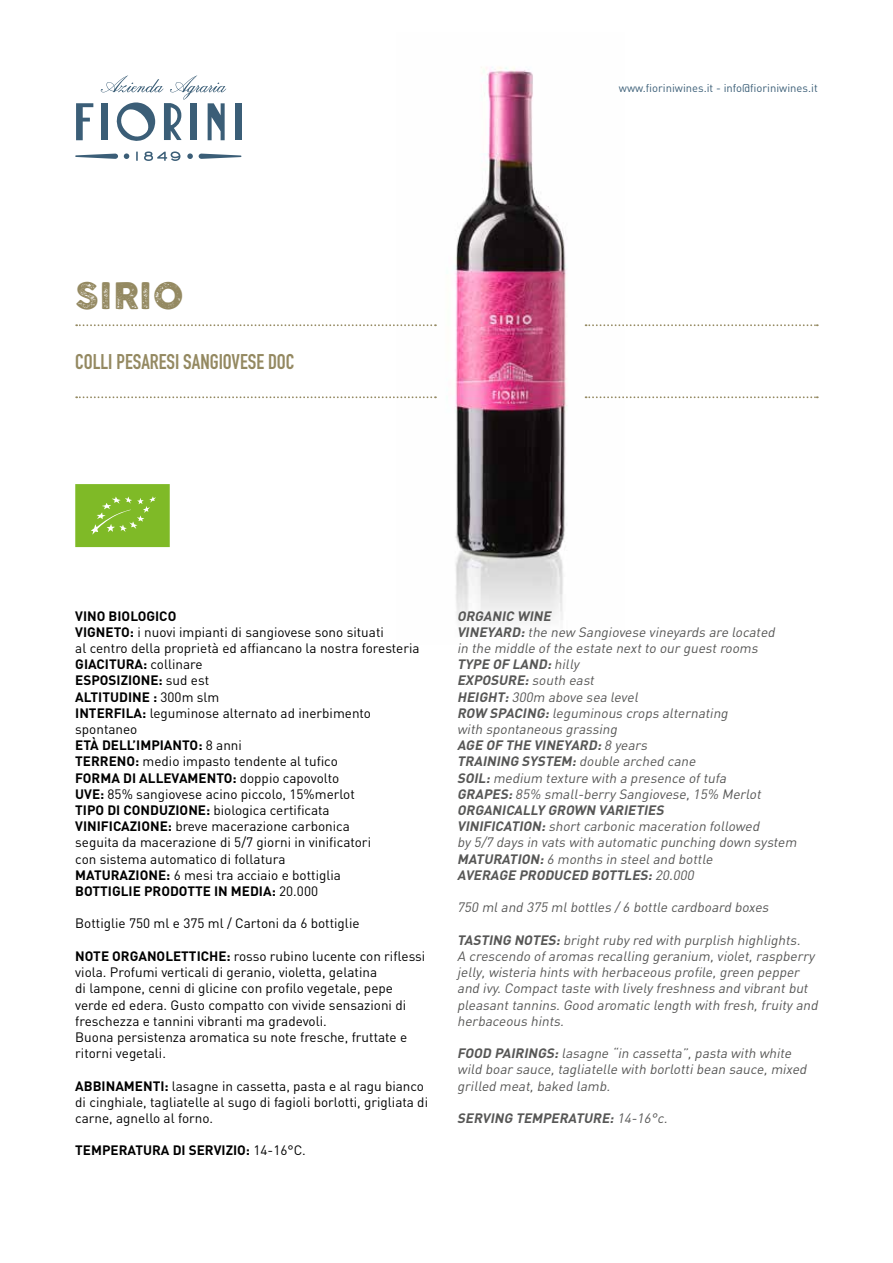
<style>
.page{position:relative;width:893px;height:1263px;background:#fff}
.page>*{position:absolute;margin:0;border:0;box-sizing:border-box;transform-origin:0 0}
.t1{font:36px "COCOGOOSELETTERPRESS";letter-spacing:.02em;color:#948961}
.t2{font:700 21px "DIN Condensed";color:#948961}
.t3{font:13.5px/16.2px "DIN";color:#000}
.t4{font:italic 13.5px/16.2px "DIN";color:#575756}
.t5{font:700 13.5px "DIN";color:#000}
.t6{font:italic 700 13.5px "DIN";color:#575756}
.t7{font:11.25px "DIN";color:#3b5e77}
.s1{font-weight:700}
.s2{font-weight:400}
</style>
<div class="page">
<img style="left:397px;top:67px;width:227px;height:555px">
<svg style="left:75px;top:154px;width:43px;height:5px"></svg>
<svg style="left:136px;top:152px;width:2px;height:9px"></svg>
<svg style="left:144px;top:151px;width:36px;height:10px"></svg>
<svg style="left:76px;top:103px;width:17px;height:37px"></svg>
<div style="left:235px;top:103px;width:6px;height:37px;background:#3b5e77"></div>
<svg style="left:199px;top:154px;width:42px;height:5px"></svg>
<svg style="left:187px;top:153px;width:6px;height:6px"></svg>
<svg style="left:124px;top:153px;width:5px;height:6px"></svg>
<svg style="left:101px;top:75px;width:125px;height:66px"></svg>
<svg style="left:76px;top:324px;width:360px;height:2px"></svg>
<svg style="left:76px;top:396px;width:360px;height:2px"></svg>
<svg style="left:586px;top:324px;width:232px;height:2px"></svg>
<svg style="left:586px;top:396px;width:232px;height:2px"></svg>
<svg style="left:75px;top:484px;width:95px;height:63px;background:#85bd31"></svg>
<h1 class="t1" style="left:75px;top:275px;width:110px">SIRIO</h1>
<h2 class="t2" style="left:75px;top:347px;width:221px">COLLI PESARESI SANGIOVESE DOC</h2>
<p class="t7" style="left:619px;top:81px;width:200px">www.fioriniwines.it - info@fioriniwines.it</p>
<p class="t3" style="left:75px;top:607px;width:346px"><span class="s1">VINO BIOLOGICO<br>VIGNETO:</span> i nuovi impianti di sangiovese sono situati<br>al centro della proprietà ed affiancano la nostra foresteria <span class="s1">GIACITURA:</span> collinare<br><span class="s1">ESPOSIZIONE:</span> sud est<br><span class="s1">ALTITUDINE :</span> 300m slm<br><span class="s1">INTERFILA:</span> leguminose alternato ad inerbimento spontaneo<br><span class="s1">ETÀ DELL’IMPIANTO:</span> 8 anni<br><span class="s1">TERRENO:</span> medio impasto tendente al tufico<br><span class="s1">FORMA DI ALLEVAMENTO:</span> doppio capovolto<br><span class="s1">UVE:</span> 85% sangiovese acino piccolo, 15%merlot<br><span class="s1">TIPO DI CONDUZIONE:</span> biologica certificata <span class="s1">VINIFICAZIONE:</span> breve macerazione carbonica<br>seguita da macerazione di 5/7 giorni in vinificatori<br>con sistema automatico di follatura<br><span class="s1">MATURAZIONE:</span> 6 mesi tra acciaio e bottiglia<br><span class="s1">BOTTIGLIE PRODOTTE IN MEDIA:</span> 20.000</p>
<p class="t3" style="left:75px;top:915px;width:286px">Bottiglie 750 ml e 375 ml / Cartoni da 6 bottiglie</p>
<p class="t3" style="left:75px;top:948px;width:351px"><span class="s1">NOTE ORGANOLETTICHE:</span> rosso rubino lucente con riflessi viola. Profumi verticali di geranio, violetta, gelatina<br>di lampone, cenni di glicine con profilo vegetale, pepe verde ed edera. Gusto compatto con vivide sensazioni di freschezza e tannini vibranti ma gradevoli.<br>Buona persistenza aromatica su note fresche, fruttate e ritorni vegetali.</p>
<p class="t3" style="left:75px;top:1077px;width:354px"><span class="s1">ABBINAMENTI:</span> lasagne in cassetta, pasta e al ragu bianco di cinghiale, tagliatelle al sugo di fagioli borlotti, grigliata di carne, agnello al forno.</p>
<p class="t5" style="left:75px;top:1141px;width:232px">TEMPERATURA DI SERVIZIO: <span class="s2">14-16°C.</span></p>
<p class="t4" style="left:457px;top:607px;width:344px"><span class="s1">ORGANIC WINE<br>VINEYARD:</span>the new Sangiovese vineyards are located<br>in the middle ofthe estate nextto our guestrooms<br><span class="s1">TYPE OF LAND:</span>hilly<br><span class="s1">EXPOSURE:</span>south east<br><span class="s1">HEIGHT:</span>300m above sea level<br><span class="s1">ROW SPACING:</span>leguminous crops alternating<br>with spontaneous grassing<br><span class="s1">AGE OF THE VINEYARD:</span>8 years<br><span class="s1">TRAINING SYSTEM:</span>double arched cane<br><span class="s1">SOIL:</span>medium texture with a presence oftufa <span class="s1">GRAPES:</span>85% small-berry Sangiovese,15% Merlot <span class="s1">ORGANICALLY GROWN VARIETIES VINIFICATION:</span>shortcarbonic maceration followed<br>by 5/7 days in vats with automatic punching down system <span class="s1">MATURATION:</span>6 months in steeland bottle<br><span class="s1">AVERAGE PRODUCED BOTTLES:</span>20.000</p>
<p class="t4" style="left:457px;top:899px;width:316px">750 mland 375 mlbottles /6 bottle cardboard boxes</p>
<p class="t4" style="left:457px;top:931px;width:365px"><span class="s1">TASTING NOTES:</span>brightruby red with purplish highlights.<br>A crescendo ofaromas recalling geranium,violet,raspberry jelly,wisteria hints with herbaceous profile,green pepper and ivy.Compacttaste with lively freshness and vibrantbut pleasanttannins.Good aromatic length with fresh,fruity and herbaceous hints.</p>
<p class="t4" style="left:457px;top:1045px;width:354px"><span class="s1">FOOD PAIRINGS:</span>lasagne “in cassetta”,pasta with white wild boar sauce,tagliatelle with borlottibean sauce,mixed grilled meat,baked lamb.</p>
<p class="t6" style="left:457px;top:1109px;width:215px">SERVING TEMPERATURE:<span class="s2">14-16°c.</span></p>
</div>
